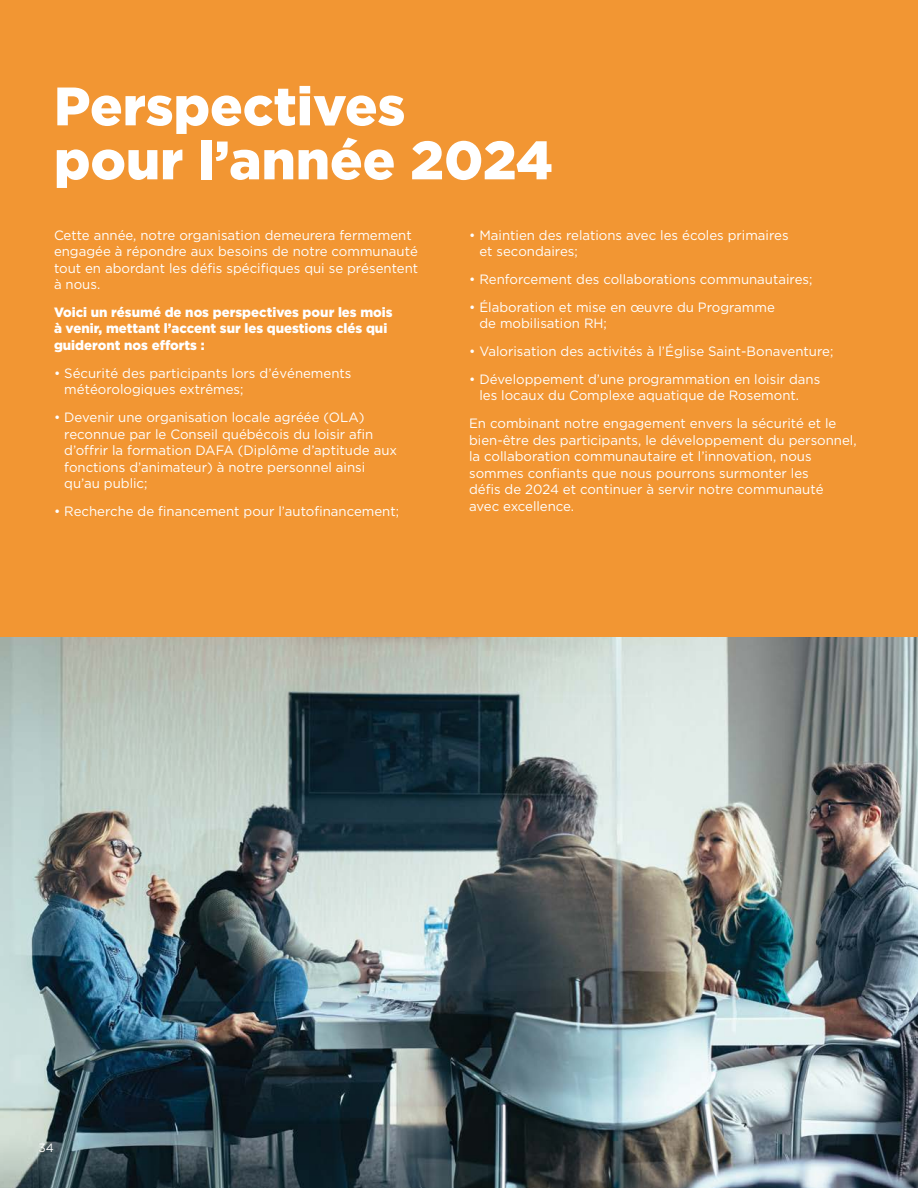
<style>
.page{position:relative;width:918px;height:1188px;background:#fff}
.page>*{position:absolute;margin:0;border:0;box-sizing:border-box;transform-origin:0 0}
.t1{font:900 54px/54px "Gotham HTF";color:#fff}
.t2{font:13.5px/16.5px "Gotham HTF";color:#fff}
.t3{font:900 13.5px/16.5px "Gotham HTF";color:#fff}
.t4{font:12px "Gotham";color:#fff}
</style>
<div class="page">
<img style="left:0;top:636px;width:918px;height:552px">
<div style="left:0;top:0;width:918px;height:636px;background:#f29633"></div>
<h1 class="t1" style="left:54px;top:78px;width:500px">Perspectives<br>pour l’année 2024</h1>
<p class="t2" style="left:54px;top:226px;width:366px">Cette année, notre organisation demeurera fermement engagée à répondre aux besoins de notre communauté tout en abordant les défis spécifiques qui se présentent à nous.</p>
<p class="t3" style="left:54px;top:304px;width:340px">Voici un résumé de nos perspectives pour les mois à venir, mettant l’accent sur les questions clés qui guideront nos efforts :</p>
<p class="t2" style="left:64px;top:365px;width:289px;text-indent:-10px">• Sécurité des participants lors d’événements météorologiques extrêmes;</p>
<p class="t2" style="left:64px;top:409px;width:334px;text-indent:-10px">• Devenir une organisation locale agréée (OLA) reconnue par le Conseil québécois du loisir afin d’offrir la formation DAFA (Diplôme d’aptitude aux fonctions d’animateur) à notre personnel ainsi qu’au public;</p>
<p class="t2" style="left:54px;top:503px;width:347px">• Recherche de financement pour l’autofinancement;</p>
<p class="t2" style="left:479px;top:226px;width:311px;text-indent:-10px">• Maintien des relations avec les écoles primaires et secondaires;</p>
<p class="t2" style="left:469px;top:271px;width:345px">• Renforcement des collaborations communautaires;</p>
<p class="t2" style="left:479px;top:299px;width:297px;text-indent:-10px">• Élaboration et mise en œuvre du Programme de mobilisation RH;</p>
<p class="t2" style="left:469px;top:343px;width:366px">• Valorisation des activités à l’Église Saint-Bonaventure;</p>
<p class="t2" style="left:479px;top:371px;width:342px;text-indent:-10px">• Développement d’une programmation en loisir dans les locaux du Complexe aquatique de Rosemont.</p>
<p class="t2" style="left:469px;top:415px;width:389px">En combinant notre engagement envers la sécurité et le bien-être des participants, le développement du personnel, la collaboration communautaire et l’innovation, nous sommes confiants que nous pourrons surmonter les<br>défis de 2024 et continuer à servir notre communauté avec excellence.</p>
<p class="t4" style="left:39px;top:1140px;width:17px">34</p>
</div>
